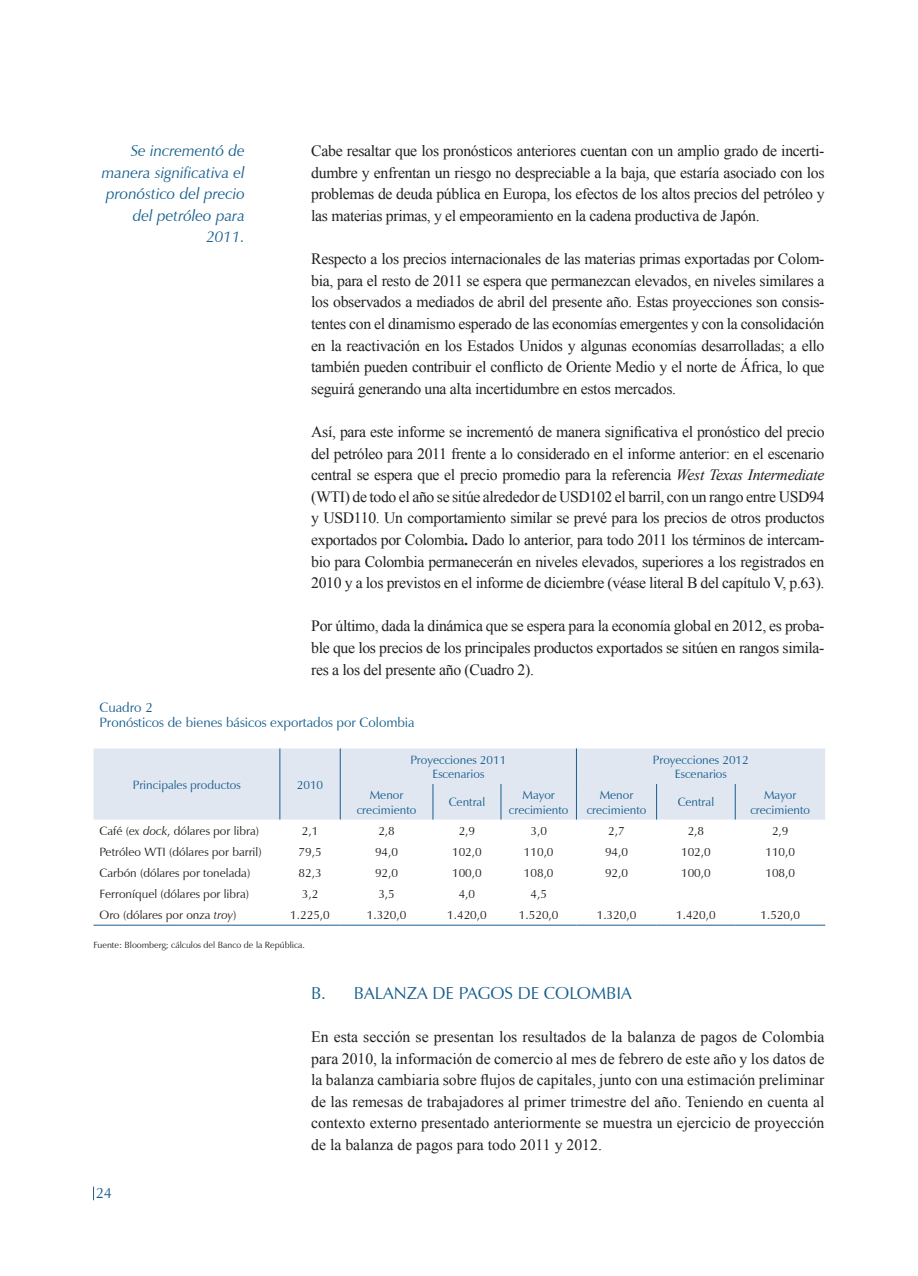
<style>
.page{position:relative;width:918px;height:1276px;background:#fff}
.page>*{position:absolute;margin:0;border:0;box-sizing:border-box;transform-origin:0 0}
.título_A{font:17.25px "Zapf Humanist 601 BT";color:#165e8e}
.corrido1{font:15.75px/21.6px "Times New Roman";letter-spacing:-.02em;color:#231f20;text-align:justify}
.resaltados{font:italic 15.75px/21.6px "Zapf Humanist 601 BT";color:#165e8e;text-align:right}
.t1{font:15px "Zapf Humanist 601 BT";color:#165e8e}
.cuadro_-_titulo{font:13.5px "Zapf Humanist 601 BT";color:#165e8e}
.cuadro{font:12px "Zapf Humanist 601 BT";color:#231f20}
.cuadro_-_subtitulos{font:12px/14.4px "Zapf Humanist 601 BT";color:#165e8e;text-align:center}
.gráfico_-_pie{font:9px "Zapf Humanist 601 BT";color:#231f20}
.s1{font-style:italic}
.s2{font-weight:700}
</style>
<div class="page">
<svg style="left:93px;top:1186px;width:1px;height:14px"></svg>
<div style="left:94px;top:748px;width:731px;height:71px;background:#e1e7f1"></div>
<hr style="left:280px;top:748px;width:1px;height:36px;background:#165e8e">
<hr style="left:340px;top:748px;width:1px;height:36px;background:#165e8e">
<hr style="left:576px;top:748px;width:1px;height:36px;background:#165e8e">
<hr style="left:280px;top:784px;width:1px;height:35px;background:#165e8e">
<hr style="left:340px;top:784px;width:1px;height:35px;background:#165e8e">
<hr style="left:433px;top:784px;width:1px;height:35px;background:#165e8e">
<hr style="left:501px;top:784px;width:1px;height:35px;background:#165e8e">
<hr style="left:576px;top:784px;width:1px;height:35px;background:#165e8e">
<hr style="left:656px;top:784px;width:1px;height:35px;background:#165e8e">
<hr style="left:735px;top:784px;width:1px;height:35px;background:#165e8e">
<hr style="left:94px;top:925px;width:186px;height:1px;background:#165e8e">
<hr style="left:280px;top:925px;width:60px;height:1px;background:#165e8e">
<hr style="left:340px;top:925px;width:93px;height:1px;background:#165e8e">
<hr style="left:433px;top:925px;width:68px;height:1px;background:#165e8e">
<hr style="left:501px;top:925px;width:75px;height:1px;background:#165e8e">
<hr style="left:576px;top:925px;width:81px;height:1px;background:#165e8e">
<hr style="left:657px;top:925px;width:78px;height:1px;background:#165e8e">
<hr style="left:735px;top:925px;width:90px;height:1px;background:#165e8e">
<p class="resaltados" style="left:102px;top:140px;width:145px">Se incrementó de manera significativa el pronóstico del precio del petróleo para<br>2011.</p>
<p class="corrido1" style="left:311px;top:140px;width:515px">Cabe resaltar que los pronósticos anteriores cuentan con un amplio grado de incerti&shy;dumbre y enfrentan un riesgo no despreciable a la baja, que estaría asociado con los problemas de deuda pública en Europa, los efectos de los altos precios del petróleo y las materias primas, y el empeoramiento en la cadena productiva de Japón.</p>
<p class="corrido1" style="left:311px;top:248px;width:515px">Respecto a los precios internacionales de las materias primas exportadas por Colom&shy;bia, para el resto de 2011 se espera que permanezcan elevados, en niveles similares a los observados a mediados de abril del presente año. Estas proyecciones son consis&shy;tentes con el dinamismo esperado de las economías emergentes y con la consolidación en la reactivación en los Estados Unidos y algunas economías desarrolladas; a ello también pueden contribuir el conflicto de Oriente Medio y el norte de África, lo que seguirá generando una alta incertidumbre en estos mercados.</p>
<p class="corrido1" style="left:311px;top:420px;width:515px">Así, para este informe se incrementó de manera significativa el pronóstico del precio del petróleo para 2011 frente a lo considerado en el informe anterior: en el escenario central se espera que el precio promedio para la referencia <span class="s1">West Texas Intermediate </span>(WTI) de todo el año se sitúe alrededor de USD102 el barril, con un rango entre USD94 y USD110. Un comportamiento similar se prevé para los precios de otros productos exportados por Colombia<span class="s2">.</span> Dado lo anterior, para todo 2011 los términos de intercam&shy;bio para Colombia permanecerán en niveles elevados, superiores a los registrados en 2010 y a los previstos en el informe de diciembre (véase literal B del capítulo V, p.63).</p>
<p class="corrido1" style="left:311px;top:615px;width:515px">Por último, dada la dinámica que se espera para la economía global en 2012, es proba&shy;ble que los precios de los principales productos exportados se sitúen en rangos simila&shy;res a los del presente año (Cuadro 2).</p>
<p class="cuadro_-_titulo" style="left:100px;top:699px;width:55px">Cuadro 2</p>
<p class="cuadro_-_titulo" style="left:100px;top:714px;width:317px">Pronósticos de bienes básicos exportados por Colombia</p>
<p class="cuadro_-_subtitulos" style="left:133px;top:777px;width:109px">Principales productos</p>
<p class="cuadro_-_subtitulos" style="left:297px;top:777px;width:28px">2010</p>
<p class="cuadro_-_subtitulos" style="left:410px;top:752px;width:97px">Proyecciones 2011</p>
<p class="cuadro_-_subtitulos" style="left:432px;top:766px;width:53px">Escenarios</p>
<p class="cuadro_-_subtitulos" style="left:653px;top:752px;width:97px">Proyecciones 2012</p>
<p class="cuadro_-_subtitulos" style="left:675px;top:766px;width:53px">Escenarios</p>
<p class="cuadro_-_subtitulos" style="left:357px;top:788px;width:61px">Menor crecimiento</p>
<p class="cuadro_-_subtitulos" style="left:449px;top:795px;width:38px">Central</p>
<p class="cuadro_-_subtitulos" style="left:509px;top:788px;width:61px">Mayor crecimiento</p>
<p class="cuadro_-_subtitulos" style="left:587px;top:788px;width:61px">Menor crecimiento</p>
<p class="cuadro_-_subtitulos" style="left:678px;top:795px;width:38px">Central</p>
<p class="cuadro_-_subtitulos" style="left:750px;top:788px;width:61px">Mayor crecimiento</p>
<p class="cuadro" style="left:100px;top:823px;width:161px">Café (<span class="s1">ex dock</span>, dólares por libra)</p>
<p class="cuadro" style="left:302px;top:823px;width:18px">2,1</p>
<p class="cuadro" style="left:378px;top:823px;width:18px">2,8</p>
<p class="cuadro" style="left:459px;top:823px;width:18px">2,9</p>
<p class="cuadro" style="left:530px;top:823px;width:18px">3,0</p>
<p class="cuadro" style="left:608px;top:823px;width:18px">2,7</p>
<p class="cuadro" style="left:688px;top:823px;width:18px">2,8</p>
<p class="cuadro" style="left:772px;top:823px;width:18px">2,9</p>
<p class="cuadro" style="left:100px;top:844px;width:164px">Petróleo WTI (dólares por barril)</p>
<p class="cuadro" style="left:299px;top:844px;width:25px">79,5</p>
<p class="cuadro" style="left:375px;top:844px;width:25px">94,0</p>
<p class="cuadro" style="left:452px;top:844px;width:31px">102,0</p>
<p class="cuadro" style="left:524px;top:844px;width:31px">110,0</p>
<p class="cuadro" style="left:605px;top:844px;width:25px">94,0</p>
<p class="cuadro" style="left:681px;top:844px;width:31px">102,0</p>
<p class="cuadro" style="left:765px;top:844px;width:31px">110,0</p>
<p class="cuadro" style="left:100px;top:865px;width:152px">Carbón (dólares por tonelada)</p>
<p class="cuadro" style="left:299px;top:865px;width:25px">82,3</p>
<p class="cuadro" style="left:375px;top:865px;width:25px">92,0</p>
<p class="cuadro" style="left:452px;top:865px;width:31px">100,0</p>
<p class="cuadro" style="left:524px;top:865px;width:31px">108,0</p>
<p class="cuadro" style="left:605px;top:865px;width:25px">92,0</p>
<p class="cuadro" style="left:681px;top:865px;width:31px">100,0</p>
<p class="cuadro" style="left:765px;top:865px;width:31px">108,0</p>
<p class="cuadro" style="left:100px;top:886px;width:151px">Ferroníquel (dólares por libra)</p>
<p class="cuadro" style="left:302px;top:886px;width:18px">3,2</p>
<p class="cuadro" style="left:378px;top:886px;width:18px">3,5</p>
<p class="cuadro" style="left:459px;top:886px;width:18px">4,0</p>
<p class="cuadro" style="left:530px;top:886px;width:18px">4,5</p>
<p class="cuadro" style="left:100px;top:907px;width:139px">Oro (dólares por onza <span class="s1">troy</span>)</p>
<p class="cuadro" style="left:290px;top:907px;width:41px">1.225,0</p>
<p class="cuadro" style="left:367px;top:907px;width:41px">1.320,0</p>
<p class="cuadro" style="left:447px;top:907px;width:41px">1.420,0</p>
<p class="cuadro" style="left:519px;top:907px;width:41px">1.520,0</p>
<p class="cuadro" style="left:597px;top:907px;width:41px">1.320,0</p>
<p class="cuadro" style="left:676px;top:907px;width:41px">1.420,0</p>
<p class="cuadro" style="left:760px;top:907px;width:41px">1.520,0</p>
<p class="gráfico_-_pie" style="left:94px;top:939px;width:213px">Fuente: Bloomberg; cálculos del Banco de la República.</p>
<p class="t1" style="left:96px;top:1184px;width:18px">24</p>
<p class="título_A" style="left:311px;top:982px;width:322px">B. BALANZA DE PAGOS DE COLOMBIA</p>
<p class="corrido1" style="left:311px;top:1025px;width:515px">En esta sección se presentan los resultados de la balanza de pagos de Colombia para 2010, la información de comercio al mes de febrero de este año y los datos de la balanza cambiaria sobre flujos de capitales, junto con una estimación preliminar de las remesas de trabajadores al primer trimestre del año. Teniendo en cuenta al contexto externo presentado anteriormente se muestra un ejercicio de proyección de la balanza de pagos para todo 2011 y 2012.</p>
</div>
